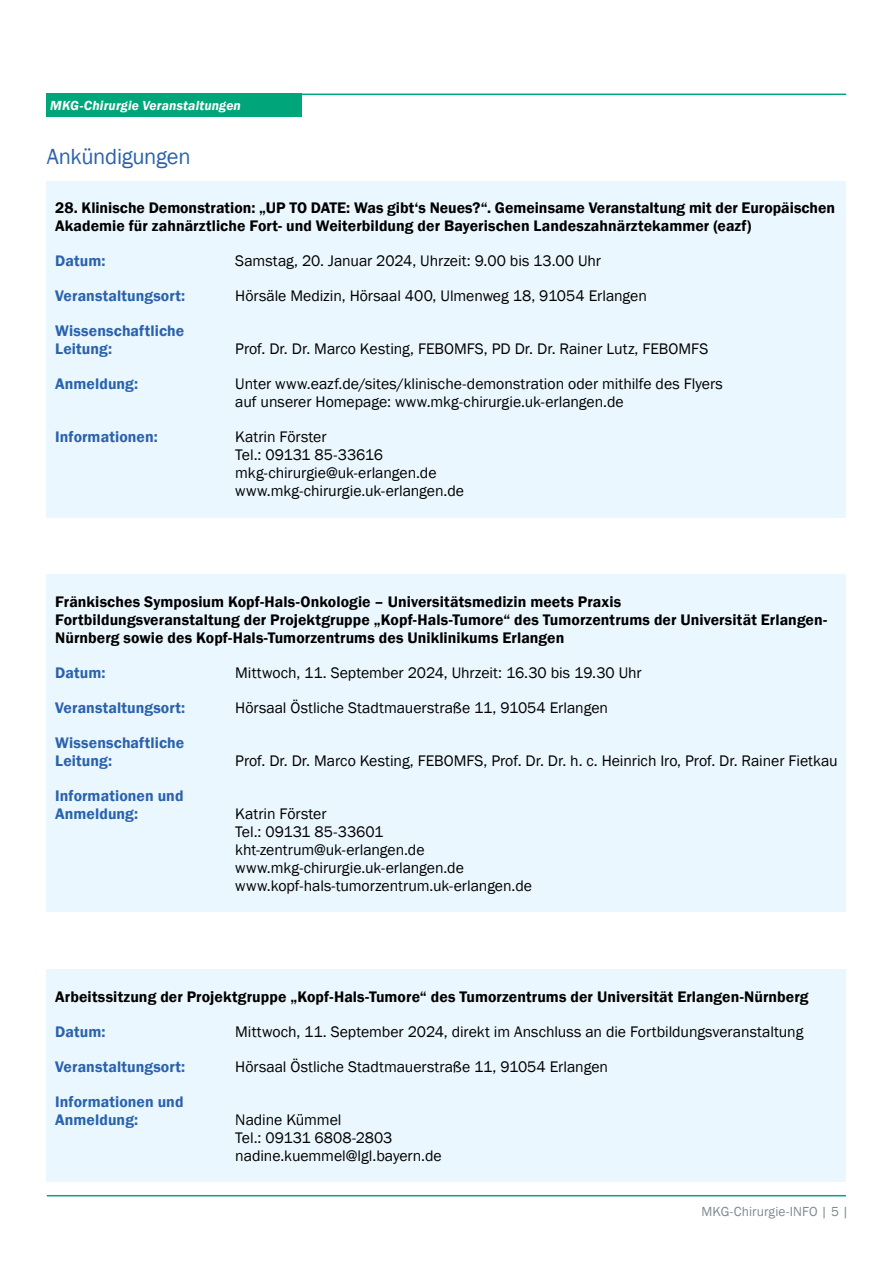
<style>
.page{position:relative;width:893px;height:1263px;background:#fff}
.page>*{position:absolute;margin:0;border:0;box-sizing:border-box;transform-origin:0 0}
.t1{font:22.5px "Franklin Gothic";letter-spacing:-.015em;color:#2a62ac}
.t2{font:15.75px/18px "Franklin Gothic";letter-spacing:-.005em;color:#000}
.t3{font:600 15.75px/18px "Franklin Gothic";letter-spacing:.005em;color:#000}
.t4{font:600 15.75px/18px "Franklin Gothic";letter-spacing:.005em;color:#2a62ac}
.t5{font:italic 600 13.5px "Franklin Gothic";letter-spacing:.01em;color:#fff}
.t6{font:13.5px "Franklin Gothic";letter-spacing:.005em;color:#7e8a91}
</style>
<div class="page">
<hr style="left:47px;top:1195px;width:799px;height:1px;background:#00a67a">
<div style="left:47px;top:181px;width:799px;height:336px;background:#ebf7fe"></div>
<div style="left:47px;top:94px;width:255px;height:23px;background:#00a67a"></div>
<hr style="left:47px;top:94px;width:799px;height:1px;background:#00a67a">
<div style="left:47px;top:574px;width:799px;height:338px;background:#ebf7fe"></div>
<div style="left:47px;top:969px;width:799px;height:213px;background:#ebf7fe"></div>
<p class="t5" style="left:50px;top:97px;width:192px">MKG-Chirurgie Veranstaltungen</p>
<h1 class="t1" style="left:47px;top:143px;width:145px">Ankündigungen</h1>
<p class="t3" style="left:55px;top:199px;width:781px">28. Klinische Demonstration: „UP TO DATE: Was gibt‘s Neues?“. Gemeinsame Veranstaltung mit der Europäischen<br>Akademie für zahnärztliche Fort- und Weiterbildung der Bayerischen Landeszahnärztekammer (eazf)</p>
<p class="t4" style="left:55px;top:252px;width:52px">Datum:</p>
<p class="t2" style="left:235px;top:252px;width:367px">Samstag, 20. Januar 2024, Uhrzeit: 9.00 bis 13.00 Uhr</p>
<p class="t4" style="left:55px;top:287px;width:131px">Veranstaltungsort:</p>
<p class="t2" style="left:235px;top:287px;width:413px">Hörsäle Medizin, Hörsaal 400, Ulmenweg 18, 91054 Erlangen</p>
<p class="t4" style="left:55px;top:322px;width:131px">Wissenschaftliche<br>Leitung:</p>
<p class="t2" style="left:235px;top:340px;width:474px">Prof. Dr. Dr. Marco Kesting, FEBOMFS, PD Dr. Dr. Rainer Lutz, FEBOMFS</p>
<p class="t4" style="left:55px;top:375px;width:85px">Anmeldung:</p>
<p class="t2" style="left:235px;top:375px;width:489px">Unter www.eazf.de/sites/klinische-demonstration oder mithilfe des Flyers auf unserer Homepage: www.mkg-chirurgie.uk-erlangen.de</p>
<p class="t4" style="left:55px;top:428px;width:104px">Informationen:</p>
<p class="t2" style="left:235px;top:428px;width:230px">Katrin Förster<br>Tel.: 09131 85-33616 mkg-chirurgie@uk-erlangen.de www.mkg-chirurgie.uk-erlangen.de</p>
<p class="t3" style="left:55px;top:593px;width:773px">Fränkisches Symposium Kopf-Hals-Onkologie – Universitätsmedizin meets Praxis<br>Fortbildungsveranstaltung der Projektgruppe „Kopf-Hals-Tumore“ des Tumorzentrums der Universität Erlangen-<br>Nürnberg sowie des Kopf-Hals-Tumorzentrums des Uniklinikums Erlangen</p>
<p class="t4" style="left:55px;top:664px;width:52px">Datum:</p>
<p class="t2" style="left:235px;top:664px;width:408px">Mittwoch, 11. September 2024, Uhrzeit: 16.30 bis 19.30 Uhr</p>
<p class="t4" style="left:55px;top:699px;width:131px">Veranstaltungsort:</p>
<p class="t2" style="left:235px;top:699px;width:374px">Hörsaal Östliche Stadtmauerstraße 11, 91054 Erlangen</p>
<p class="t4" style="left:55px;top:734px;width:131px">Wissenschaftliche<br>Leitung:</p>
<p class="t2" style="left:235px;top:752px;width:604px">Prof. Dr. Dr. Marco Kesting, FEBOMFS, Prof. Dr. Dr. h. c. Heinrich Iro, Prof. Dr. Rainer Fietkau</p>
<p class="t4" style="left:55px;top:787px;width:130px">Informationen und<br>Anmeldung:</p>
<p class="t2" style="left:235px;top:805px;width:298px">Katrin Förster<br>Tel.: 09131 85-33601 kht-zentrum@uk-erlangen.de www.mkg-chirurgie.uk-erlangen.de www.kopf-hals-tumorzentrum.uk-erlangen.de</p>
<p class="t3" style="left:55px;top:987px;width:755px">Arbeitssitzung der Projektgruppe „Kopf-Hals-Tumore“ des Tumorzentrums der Universität Erlangen-Nürnberg</p>
<p class="t4" style="left:55px;top:1022px;width:52px">Datum:</p>
<p class="t2" style="left:235px;top:1023px;width:570px">Mittwoch, 11. September 2024, direkt im Anschluss an die Fortbildungsveranstaltung</p>
<p class="t4" style="left:55px;top:1057px;width:131px">Veranstaltungsort:</p>
<p class="t2" style="left:235px;top:1058px;width:374px">Hörsaal Östliche Stadtmauerstraße 11, 91054 Erlangen</p>
<p class="t4" style="left:55px;top:1092px;width:130px">Informationen und<br>Anmeldung:</p>
<p class="t2" style="left:235px;top:1111px;width:208px">Nadine Kümmel<br>Tel.: 09131 6808-2803 nadine.kuemmel@lgl.bayern.de</p>
<p class="t6" style="left:702px;top:1203px;width:149px">MKG-Chirurgie-INFO | 5 |</p>
</div>
